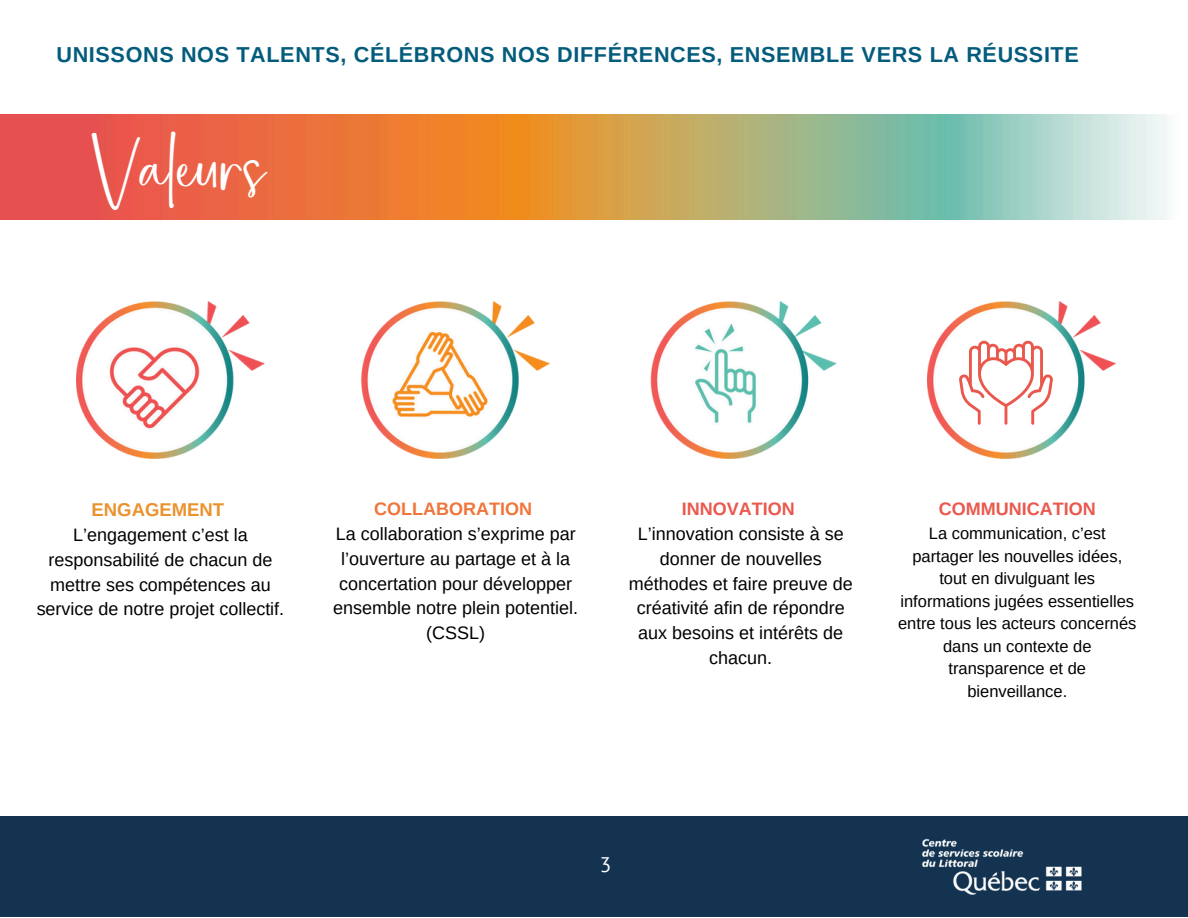
<style>
.page{position:relative;width:1188px;height:918px;background:#fff}
.page>*{position:absolute;margin:0;border:0;box-sizing:border-box;transform-origin:0 0}
.t1{font:31.5px "California";letter-spacing:.03em;color:#fff}
.t2{font:700 21.6px "Arimo";letter-spacing:.03em;color:#035c7c}
.t3{font:21px "PT Sans";color:#fff}
.t4{font:700 18.45px "Arimo";color:#eb922f}
.t5{font:18px/24.8px "Arimo";color:#000;text-align:center}
.t6{font:700 18px "Arimo";color:#ea584d}
.t7{font:700 18px "Arimo";color:#ee763a}
.t8{font:16.5px/22.5px "Arimo";color:#000;text-align:center}
</style>
<div class="page">
<img style="left:0;top:115px;width:1166px;height:104px">
<div style="left:0;top:816px;width:1188px;height:100px;background:#133350"></div>
<img style="left:922px;top:838px;width:160px;height:57px">
<img style="left:76px;top:301px;width:761px;height:158px">
<img style="left:928px;top:301px;width:188px;height:158px">
<div style="left:950px;top:322px;width:116px;height:116px;background:#fff;border-radius:50%"></div>
<svg style="left:959px;top:341px;width:94px;height:84px"></svg>
<p class="t2" style="left:56px;top:43px;width:1024px">UNISSONS NOS TALENTS, CÉLÉBRONS NOS DIFFÉRENCES, ENSEMBLE VERS LA RÉUSSITE</p>
<p class="t1" style="left:92px;top:156px;width:175px">Valeurs</p>
<p class="t4" style="left:92px;top:500px;width:134px">ENGAGEMENT</p>
<p class="t5" style="left:37px;top:523px;width:249px">L’engagement c’est la responsabilité de chacun de mettre ses compétences au service de notre projet collectif.</p>
<p class="t7" style="left:374px;top:499px;width:159px">COLLABORATION</p>
<p class="t5" style="left:333px;top:522px;width:246px">La collaboration s’exprime par l’ouverture au partage et à la concertation pour développer ensemble notre plein potentiel. (CSSL)</p>
<p class="t6" style="left:682px;top:499px;width:114px">INNOVATION</p>
<p class="t5" style="left:629px;top:522px;width:225px">L’innovation consiste à se donner de nouvelles méthodes et faire preuve de créativité afin de répondre aux besoins et intérêts de chacun.</p>
<p class="t6" style="left:939px;top:499px;width:158px">COMMUNICATION</p>
<p class="t8" style="left:898px;top:522px;width:240px">La communication, c’est partager les nouvelles idées, tout en divulguant les informations jugées essentielles entre tous les acteurs concernés dans un contexte de transparence et de bienveillance.</p>
<p class="t3" style="left:600px;top:851px;width:13px">3</p>
</div>
